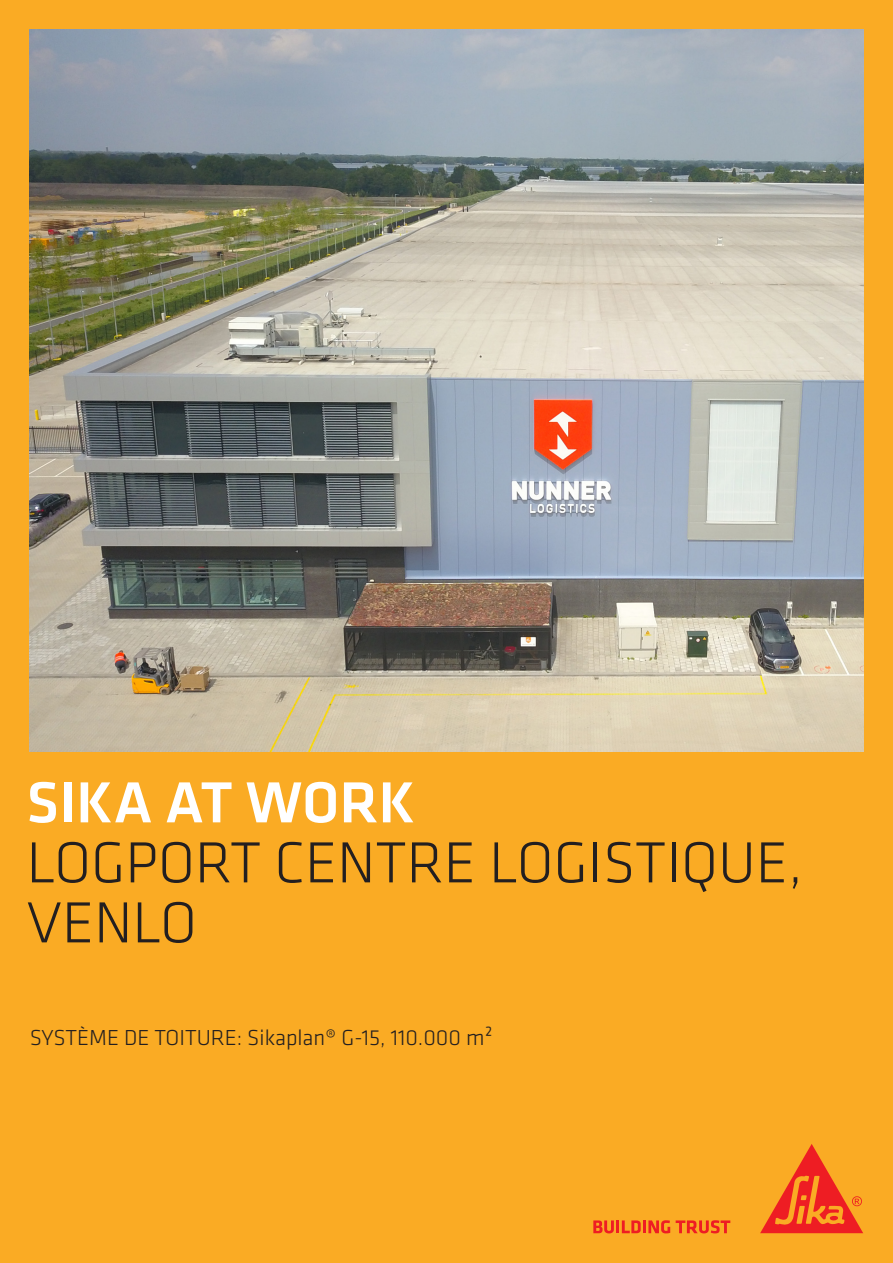
<style>
.page{position:relative;width:893px;height:1263px;background:#faab24}
.page>*{position:absolute;margin:0;border:0;box-sizing:border-box;transform-origin:0 0}
.SI_Klavika_COVER_Tit{font:300 60px "Klavika";color:#231f20}
.SI_Klavika_COVER_Tit-2{font:500 60px "Klavika";color:#fff}
.SI_Klavika_COVER_Sub{font:300 22.5px "Klavika";color:#231f20}
</style>
<div class="page">
<svg style="left:593px;top:1220px;width:77px;height:13px"></svg>
<svg style="left:676px;top:1220px;width:54px;height:13px"></svg>
<svg style="left:760px;top:1144px;width:103px;height:89px"></svg>
<img style="left:30px;top:30px;width:833px;height:722px">
<p class="SI_Klavika_COVER_Tit-2" style="left:27px;top:762px;width:390px">SIKA AT WORK</p>
<p class="SI_Klavika_COVER_Tit" style="left:27px;top:826px;width:778px">LOGPORT CENTRE LOGISTIQUE,</p>
<p class="SI_Klavika_COVER_Tit" style="left:27px;top:886px;width:172px">VENLO</p>
<p class="SI_Klavika_COVER_Sub" style="left:30px;top:1024px;width:465px">SYSTÈME DE TOITURE: Sikaplan® G-15, 110.000 m²</p>
</div>
